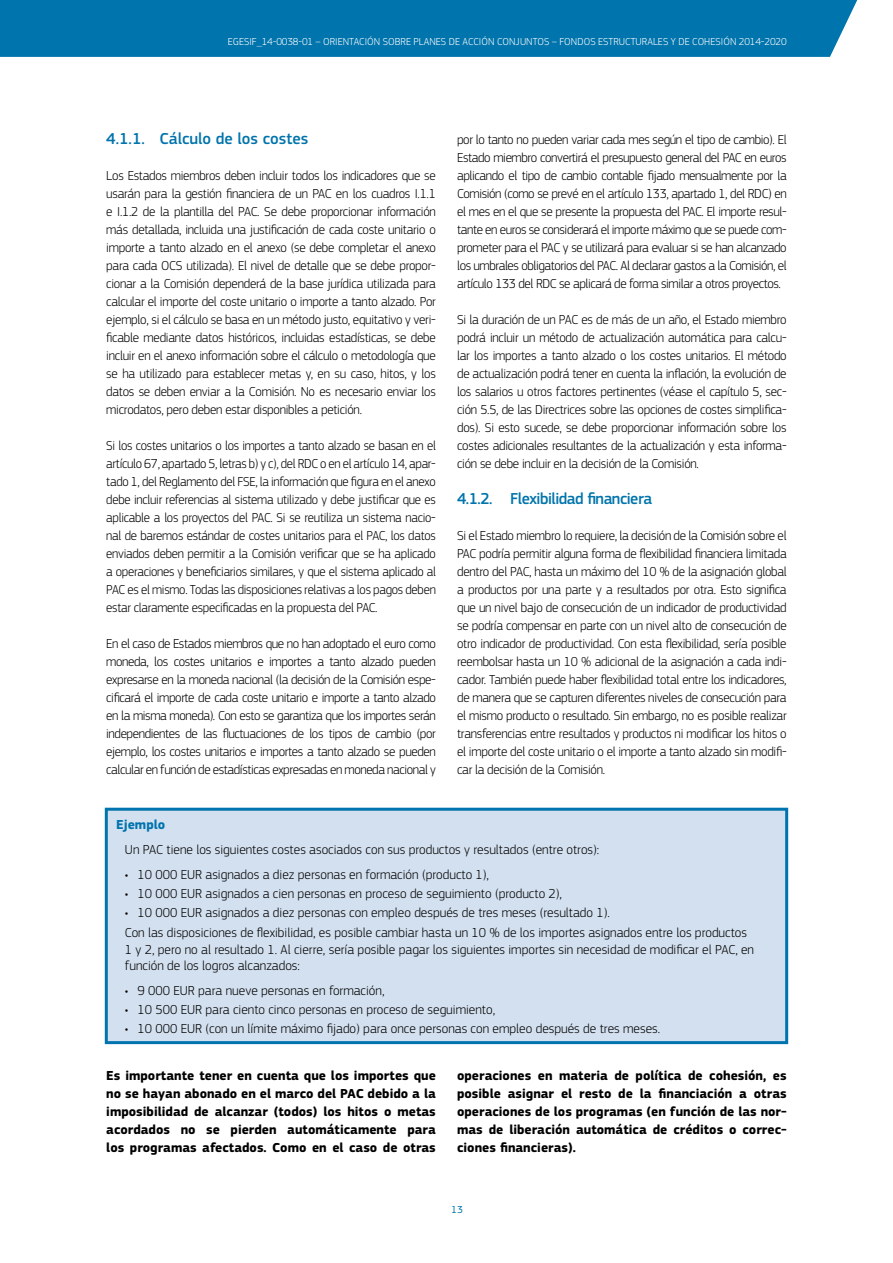
<style>
.page{position:relative;width:893px;height:1263px;background:#fff}
.page>*{position:absolute;margin:0;border:0;box-sizing:border-box;transform-origin:0 0}
.t1{font:500 16.5px "EC Square Sans Pro";letter-spacing:-.03em;color:#0074ac}
.t2{font:500 16.5px "EC Square Sans Pro";color:#0074ac}
.Body{font:300 13.5px/18px "EC Square Sans Pro";color:#000;text-align:justify}
.Body-2{font:300 13.5px/18px "EC Square Sans Pro";color:#000;text-align:justify;scale:.96 1}
.Body-3{font:700 13.5px/18px "EC Square Sans Pro";color:#000;text-align:justify}
.Box_Body{font:300 13.5px/16.5px "EC Square Sans Pro";color:#000}
.Title_table{font:700 13.5px "EC Square Sans Pro";color:#0074ae}
.t3{font:300 10.5px "EC Square Sans Pro";letter-spacing:.005em;color:#fff}
.t4{font:10.5px "EC Square Sans Pro";color:#0074ac}
</style>
<div class="page">
<div style="left:1px;top:0;width:857px;height:57px;background:#0074ac"></div>
<hr style="left:0;top:0;width:1px;height:57px;background:#0074ac">
<div style="left:106px;top:809px;width:681px;height:234px;background:#d3e0ef"></div>
<div style="left:105px;top:808px;width:683px;height:236px;border:3px solid #0074ae"></div>
<p class="t3" style="left:228px;top:35px;width:560px">EGESIF_14-0038-01 – ORIENTACIÓN SOBRE PLANES DE ACCIÓN CONJUNTOS – FONDOS ESTRUCTURALES Y DE COHESIÓN 2014-2020</p>
<p class="t2" style="left:106px;top:129px;width:203px">4.1.1. Cálculo de los costes</p>
<p class="Body" style="left:106px;top:166px;width:331px">Los Estados miembros deben incluir todos los indicadores que se usarán para la gestión financiera de un PAC en los cuadros I.1.1 e I.1.2 de la plantilla del PAC. Se debe proporcionar información más detallada, incluida una justificación de cada coste unitario o importe a tanto alzado en el anexo (se debe completar el anexo para cada OCS utilizada). El nivel de detalle que se debe propor&shy;cionar a la Comisión dependerá de la base jurídica utilizada para calcular el importe del coste unitario o importe a tanto alzado. Por ejemplo, si el cálculo se basa en un método justo, equitativo y veri&shy;ficable mediante datos históricos, incluidas estadísticas, se debe incluir en el anexo información sobre el cálculo o metodología que se ha utilizado para establecer metas y, en su caso, hitos, y los datos se deben enviar a la Comisión. No es necesario enviar los microdatos, pero deben estar disponibles a petición.</p>
<p class="Body-2" style="left:106px;top:436px;width:345px">Si los costes unitarios o los importes a tanto alzado se basan en el artículo 67, apartado 5, letras b) y c), del RDC o en el artículo 14, apar&shy;tado 1, del Reglamento del FSE, la información que figura en el anexo debe incluir referencias al sistema utilizado y debe justificar que es aplicable a los proyectos del PAC. Si se reutiliza un sistema nacio&shy;nal de baremos estándar de costes unitarios para el PAC, los datos enviados deben permitir a la Comisión verificar que se ha aplicado a operaciones y beneficiarios similares, y que el sistema aplicado al PAC es el mismo. Todas las disposiciones relativas a los pagos deben estar claramente especificadas en la propuesta del PAC.</p>
<p class="Body" style="left:106px;top:634px;width:331px">En el caso de Estados miembros que no han adoptado el euro como moneda, los costes unitarios e importes a tanto alzado pueden expresarse en la moneda nacional (la decisión de la Comisión espe&shy;cificará el importe de cada coste unitario e importe a tanto alzado en la misma moneda). Con esto se garantiza que los importes serán independientes de las fluctuaciones de los tipos de cambio (por ejemplo, los costes unitarios e importes a tanto alzado se pueden calcular en función de estadísticas expresadas en moneda nacional y</p>
<p class="Body" style="left:457px;top:130px;width:331px">por lo tanto no pueden variar cada mes según el tipo de cambio). El Estado miembro convertirá el presupuesto general del PAC en euros aplicando el tipo de cambio contable fijado mensualmente por la Comisión (como se prevé en el artículo 133, apartado 1, del RDC) en el mes en el que se presente la propuesta del PAC. El importe resul&shy;tante en euros se considerará el importe máximo que se puede com&shy;prometer para el PAC y se utilizará para evaluar si se han alcanzado los umbrales obligatorios del PAC. Al declarar gastos a la Comisión, el artículo 133 del RDC se aplicará de forma similar a otros proyectos.</p>
<p class="Body" style="left:457px;top:310px;width:331px">Si la duración de un PAC es de más de un año, el Estado miembro podrá incluir un método de actualización automática para calcu&shy;lar los importes a tanto alzado o los costes unitarios. El método de actualización podrá tener en cuenta la inflación, la evolución de los salarios u otros factores pertinentes (véase el capítulo 5, sec&shy;ción 5.5, de las Directrices sobre las opciones de costes simplifica&shy;dos). Si esto sucede, se debe proporcionar información sobre los costes adicionales resultantes de la actualización y esta informa&shy;ción se debe incluir en la decisión de la Comisión.</p>
<p class="t1" style="left:457px;top:489px;width:196px">4.1.2. Flexibilidad financiera</p>
<p class="Body" style="left:457px;top:526px;width:331px">Si el Estado miembro lo requiere, la decisión de la Comisión sobre el PAC podría permitir alguna forma de flexibilidad financiera limitada dentro del PAC, hasta un máximo del 10 % de la asignación global a productos por una parte y a resultados por otra. Esto significa que un nivel bajo de consecución de un indicador de productividad se podría compensar en parte con un nivel alto de consecución de otro indicador de productividad. Con esta flexibilidad, sería posible reembolsar hasta un 10 % adicional de la asignación a cada indi&shy;cador. También puede haber flexibilidad total entre los indicadores, de manera que se capturen diferentes niveles de consecución para el mismo producto o resultado. Sin embargo, no es posible realizar transferencias entre resultados y productos ni modificar los hitos o el importe del coste unitario o el importe a tanto alzado sin modifi&shy;car la decisión de la Comisión.</p>
<h5 class="Title_table" style="left:116px;top:817px;width:50px">Ejemplo</h5>
<p class="Box_Body" style="left:125px;top:841px;width:476px">Un PAC tiene los siguientes costes asociados con sus productos y resultados (entre otros):</p>
<p class="Body" style="left:125px;top:866px;width:366px">• 10 000 EUR asignados a diez personas en formación (producto 1),</p>
<p class="Body" style="left:125px;top:884px;width:439px">• 10 000 EUR asignados a cien personas en proceso de seguimiento (producto 2),</p>
<p class="Body" style="left:125px;top:903px;width:487px">• 10 000 EUR asignados a diez personas con empleo después de tres meses (resultado 1).</p>
<p class="Box_Body" style="left:125px;top:924px;width:631px">Con las disposiciones de flexibilidad, es posible cambiar hasta un 10 % de los importes asignados entre los productos<br>1 y 2, pero no al resultado 1. Al cierre, sería posible pagar los siguientes importes sin necesidad de modificar el PAC, en función de los logros alcanzados:</p>
<p class="Body" style="left:125px;top:982px;width:261px">• 9 000 EUR para nueve personas en formación,</p>
<p class="Body" style="left:125px;top:1000px;width:372px">• 10 500 EUR para ciento cinco personas en proceso de seguimiento,</p>
<p class="Body" style="left:125px;top:1019px;width:537px">• 10 000 EUR (con un límite máximo fijado) para once personas con empleo después de tres meses.</p>
<p class="Body-3" style="left:106px;top:1067px;width:331px">Es importante tener en cuenta que los importes que no se hayan abonado en el marco del PAC debido a la imposibilidad de alcanzar (todos) los hitos o metas acordados no se pierden automáticamente para los programas afectados. Como en el caso de otras</p>
<p class="Body-3" style="left:457px;top:1067px;width:331px">operaciones en materia de política de cohesión, es posible asignar el resto de la financiación a otras operaciones de los programas (en función de las nor&shy;mas de liberación automática de créditos o correc&shy;ciones financieras).</p>
<p class="t4" style="left:451px;top:1203px;width:13px">13</p>
</div>
